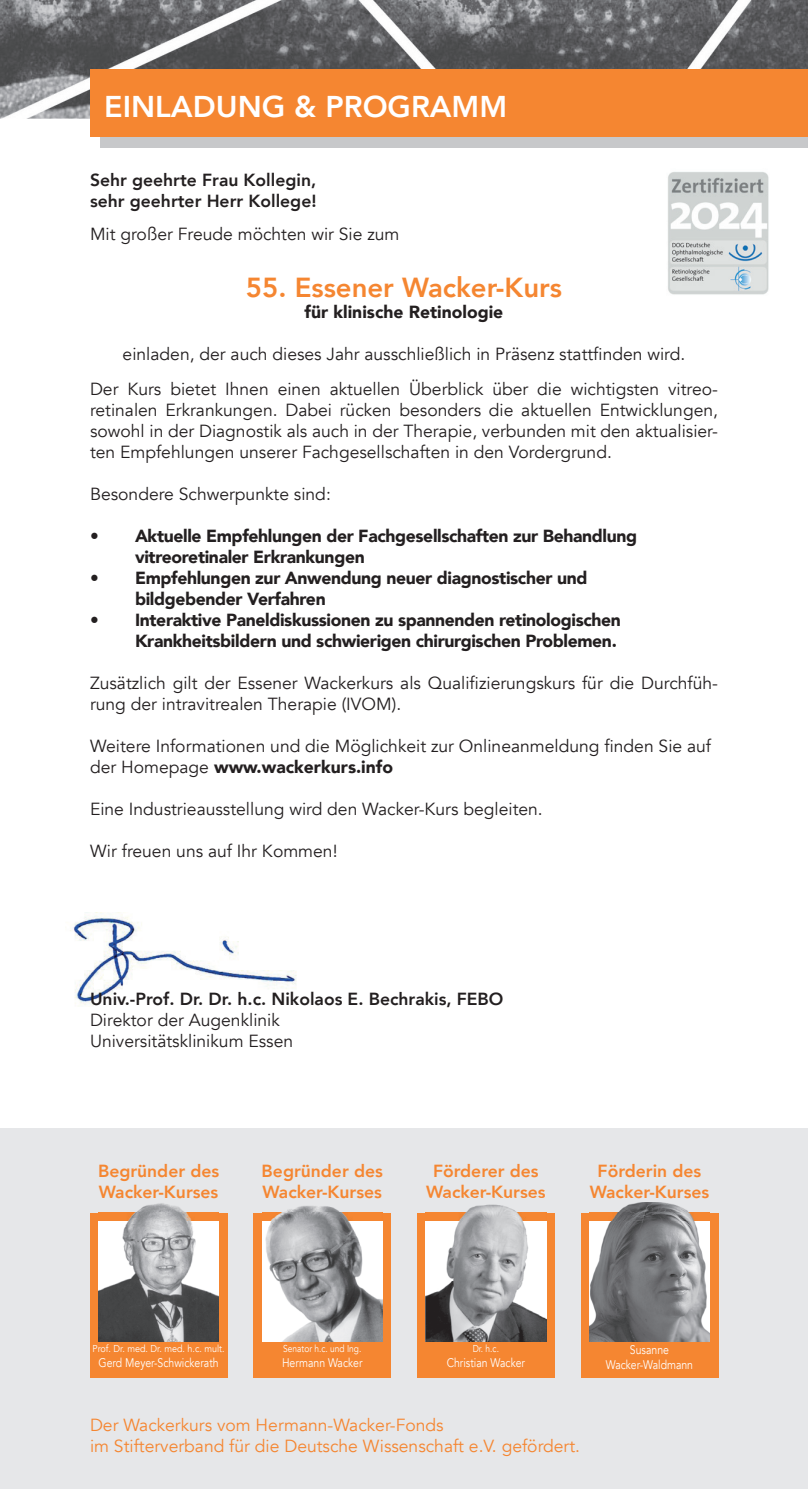
<style>
.page{position:relative;width:808px;height:1489px;background:#fff}
.page>*{position:absolute;margin:0;border:0;box-sizing:border-box;transform-origin:0 0}
.t1{font:800 30px "Avenir";color:#fff}
.t2{font:800 27.5px "Avenir";color:#f58631}
.t3{font:17.5px/21px "Avenir";color:#231f20}
.t4{font:900 17.5px/21px "Avenir";letter-spacing:-.02em;color:#231f20}
.t5{font:800 17.5px/21px "Avenir";color:#f58631}
.t6{font:800 17.5px/21px "Avenir";color:#231f20}
.t7{font:17.5px/21px "Avenir";color:#f58631}
.t8{font:900 17.5px "Avenir";color:#231f20}
.t9{font:12.5px/15px "Avenir";color:#fff;text-align:center;scale:.84 1}
.t10{font:10px "Avenir";color:#fff;scale:.9 1}
.t11{font:10px "Avenir";color:#fff;scale:.84 1}
.s1{font-weight:900}
</style>
<div class="page">
<img style="left:0;top:0;width:808px;height:119px">
<div style="left:90px;top:70px;width:718px;height:67px;background:#f58631"></div>
<hr style="left:807px;top:117px;width:1px;height:131px;background:#fff">
<div style="left:0;top:1127px;width:808px;height:361px;background:#e6e7e9"></div>
<img style="left:70px;top:912px;width:227px;height:93px">
<div style="left:90px;top:1212px;width:137px;height:164px;background:#f58631"></div>
<div style="left:417px;top:1212px;width:137px;height:164px;background:#f58631"></div>
<div style="left:581px;top:1212px;width:137px;height:164px;background:#f58631"></div>
<div style="left:254px;top:1212px;width:137px;height:164px;background:#f58631"></div>
<img style="left:589px;top:1202px;width:121px;height:139px">
<img style="left:426px;top:1197px;width:120px;height:144px">
<img style="left:262px;top:1206px;width:120px;height:135px">
<img style="left:98px;top:1203px;width:121px;height:138px">
<img style="left:668px;top:172px;width:101px;height:123px">
<h1 class="t1" style="left:104px;top:83px;width:404px">EINLADUNG &amp; PROGRAMM</h1>
<p class="t6" style="left:90px;top:169px;width:228px">Sehr geehrte Frau Kollegin, sehr geehrter Herr Kollege!</p>
<p class="t3" style="left:90px;top:224px;width:311px">Mit großer Freude möchten wir Sie zum</p>
<h2 class="t2" style="left:246px;top:266px;width:318px">55. Essener Wacker-Kurs</h2>
<p class="t8" style="left:305px;top:297px;width:200px">für klinische Retinologie</p>
<p class="t3" style="left:90px;top:336px;width:629px;line-height:35.2px;text-align:center">einladen, der auch dieses Jahr ausschließlich in Präsenz stattfinden wird.<br>Der Kurs bietet Ihnen einen aktuellen Überblick über die wichtigsten vitreo-</p>
<p class="t3" style="left:90px;top:400px;width:629px;text-align:justify">retinalen Erkrankungen. Dabei rücken besonders die aktuellen Entwicklungen, sowohl in der Diagnostik als auch in der Therapie, verbunden mit den aktualisier&shy;ten Empfehlungen unserer Fachgesellschaften in den Vordergrund.</p>
<p class="t3" style="left:90px;top:484px;width:242px">Besondere Schwerpunkte sind:</p>
<p class="t4" style="left:135px;top:525px;width:504px;text-indent:-45px">• Aktuelle Empfehlungen der Fachgesellschaften zur Behandlung vitreoretinaler Erkrankungen</p>
<p class="t4" style="left:135px;top:567px;width:454px;text-indent:-45px">• Empfehlungen zur Anwendung neuer diagnostischer und bildgebender Verfahren</p>
<p class="t4" style="left:90px;top:609px;width:532px;text-align:right">• Interaktive Paneldiskussionen zu spannenden retinologischen<br>Krankheitsbildern und schwierigen chirurgischen Problemen.</p>
<p class="t3" style="left:90px;top:673px;width:629px">Zusätzlich gilt der Essener Wackerkurs als Qualifizierungskurs für die Durchfüh&shy;rung der intravitrealen Therapie (IVOM).</p>
<p class="t3" style="left:90px;top:736px;width:623px">Weitere Informationen und die Möglichkeit zur Onlineanmeldung finden Sie auf der Homepage <span class="s1">www.wackerkurs.info</span></p>
<p class="t3" style="left:90px;top:799px;width:454px">Eine Industrieausstellung wird den Wacker-Kurs begleiten.</p>
<p class="t3" style="left:90px;top:841px;width:249px">Wir freuen uns auf Ihr Kommen!</p>
<p class="t6" style="left:90px;top:987px;width:415px">Univ.-Prof. Dr. Dr. h.c. Nikolaos E. Bechrakis, FEBO</p>
<p class="t3" style="left:90px;top:1009px;width:205px">Direktor der Augenklinik<br>Universitätsklinikum Essen</p>
<p class="t5" style="left:98px;top:1160px;width:123px">Begründer des<br>Wacker-Kurses</p>
<p class="t5" style="left:262px;top:1160px;width:123px">Begründer des<br>Wacker-Kurses</p>
<p class="t5" style="left:426px;top:1160px;width:121px;text-align:center">Förderer des<br>Wacker-Kurses</p>
<p class="t5" style="left:590px;top:1160px;width:121px;text-align:center">Förderin des<br>Wacker-Kurses</p>
<p class="t10" style="left:93px;top:1342px;width:148px">Prof. Dr. med. Dr. med. h.c. mult.</p>
<p class="t9" style="left:99px;top:1354px;width:145px">Gerd Meyer-Schwickerath</p>
<p class="t11" style="left:283px;top:1342px;width:95px">Senator h.c. und Ing.</p>
<p class="t9" style="left:282px;top:1354px;width:97px">Hermann Wacker</p>
<p class="t11" style="left:473px;top:1342px;width:33px">Dr. h.c.</p>
<p class="t9" style="left:447px;top:1354px;width:95px">Christian Wacker</p>
<p class="t9" style="left:606px;top:1342px;width:105px">Susanne<br>Wacker-Waldmann</p>
<p class="t7" style="left:90px;top:1414px;width:492px">Der Wackerkurs vom Hermann-Wacker-Fonds<br>im Stifterverband für die Deutsche Wissenschaft e.V. gefördert.</p>
</div>
